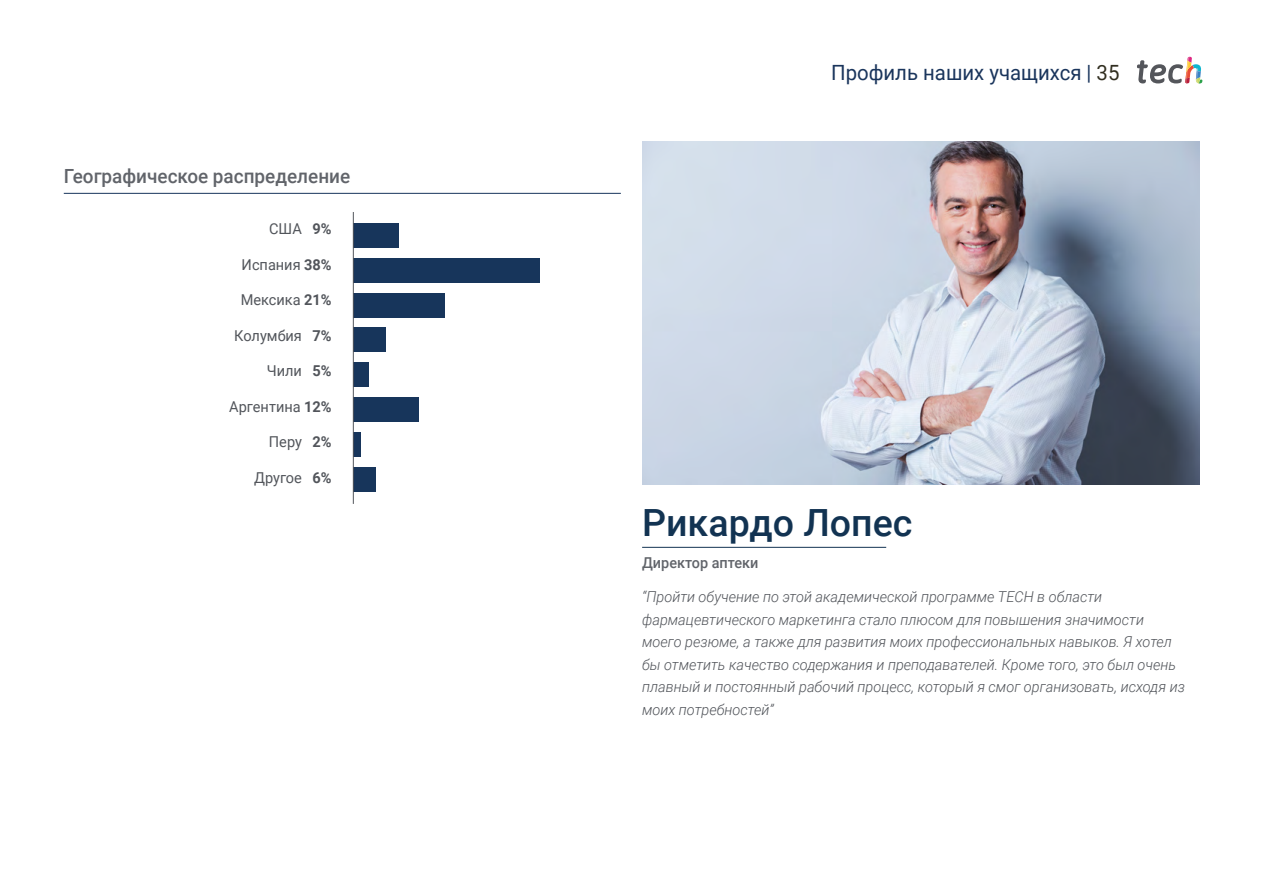
<style>
.page{position:relative;width:1263px;height:893px;background:#fff}
.page>*{position:absolute;margin:0;border:0;box-sizing:border-box;transform-origin:0 0}
.t1{font:500 37.5px "Roboto";color:#123352}
.t2{font:21px "Roboto";color:#1a355c}
.t3{font:500 19.5px "Roboto";color:#61646a}
.t4{font:italic 300 15px/22.5px "Roboto";color:#52555b}
.t5{font:15px "Roboto";color:#52555b}
.t6{font:500 15px "Roboto";color:#61646a;scale:.96 1}
.s1{font-weight:700}
.s2{color:#312e20}
</style>
<div class="page">
<svg style="left:1137px;top:57px;width:65px;height:27px"></svg>
<hr style="left:64px;top:193px;width:557px;height:1px;background:#17355b">
<div style="left:353px;top:223px;width:46px;height:25px;background:#17355b"></div>
<div style="left:353px;top:397px;width:66px;height:25px;background:#17355b"></div>
<div style="left:353px;top:258px;width:187px;height:25px;background:#17355b"></div>
<div style="left:353px;top:432px;width:8px;height:25px;background:#17355b"></div>
<div style="left:353px;top:293px;width:92px;height:24px;background:#17355b"></div>
<div style="left:353px;top:467px;width:23px;height:24px;background:#17355b"></div>
<div style="left:353px;top:327px;width:33px;height:25px;background:#17355b"></div>
<div style="left:353px;top:362px;width:16px;height:25px;background:#17355b"></div>
<hr style="left:353px;top:212px;width:1px;height:292px;background:#52555b">
<hr style="left:642px;top:547px;width:244px;height:1px;background:#123352">
<img style="left:642px;top:141px;width:557px;height:343px">
<h3 class="t3" style="left:64px;top:162px;width:288px">Географическое распределение</h3>
<p class="t5" style="left:269px;top:218px;width:64px">США <span class="s1">9%</span></p>
<p class="t5" style="left:242px;top:254px;width:92px">Испания <span class="s1">38%</span></p>
<p class="t5" style="left:241px;top:289px;width:92px">Мексика <span class="s1">21%</span></p>
<p class="t5" style="left:234px;top:325px;width:99px">Колумбия <span class="s1">7%</span></p>
<p class="t5" style="left:267px;top:360px;width:66px">Чили <span class="s1">5%</span></p>
<p class="t5" style="left:229px;top:396px;width:104px">Аргентина <span class="s1">12%</span></p>
<p class="t5" style="left:269px;top:431px;width:64px">Перу <span class="s1">2%</span></p>
<p class="t5" style="left:254px;top:467px;width:79px">Другое <span class="s1">6%</span></p>
<h2 class="t2" style="left:831px;top:57px;width:290px">Профиль наших учащихся | <span class="s2">35</span></h2>
<h1 class="t1" style="left:642px;top:496px;width:272px">Рикардо Лопес</h1>
<p class="t6" style="left:642px;top:552px;width:123px">Директор аптеки</p>
<p class="t4" style="left:642px;top:585px;width:544px">“Пройти обучение по этой академической программе TECH в области фармацевтического маркетинга стало плюсом для повышения значимости моего резюме, а также для развития моих профессиональных навыков. Я хотел бы отметить качество содержания и преподавателей. Кроме того, это был очень плавный и постоянный рабочий процесс, который я смог организовать, исходя из моих потребностей”</p>
</div>
